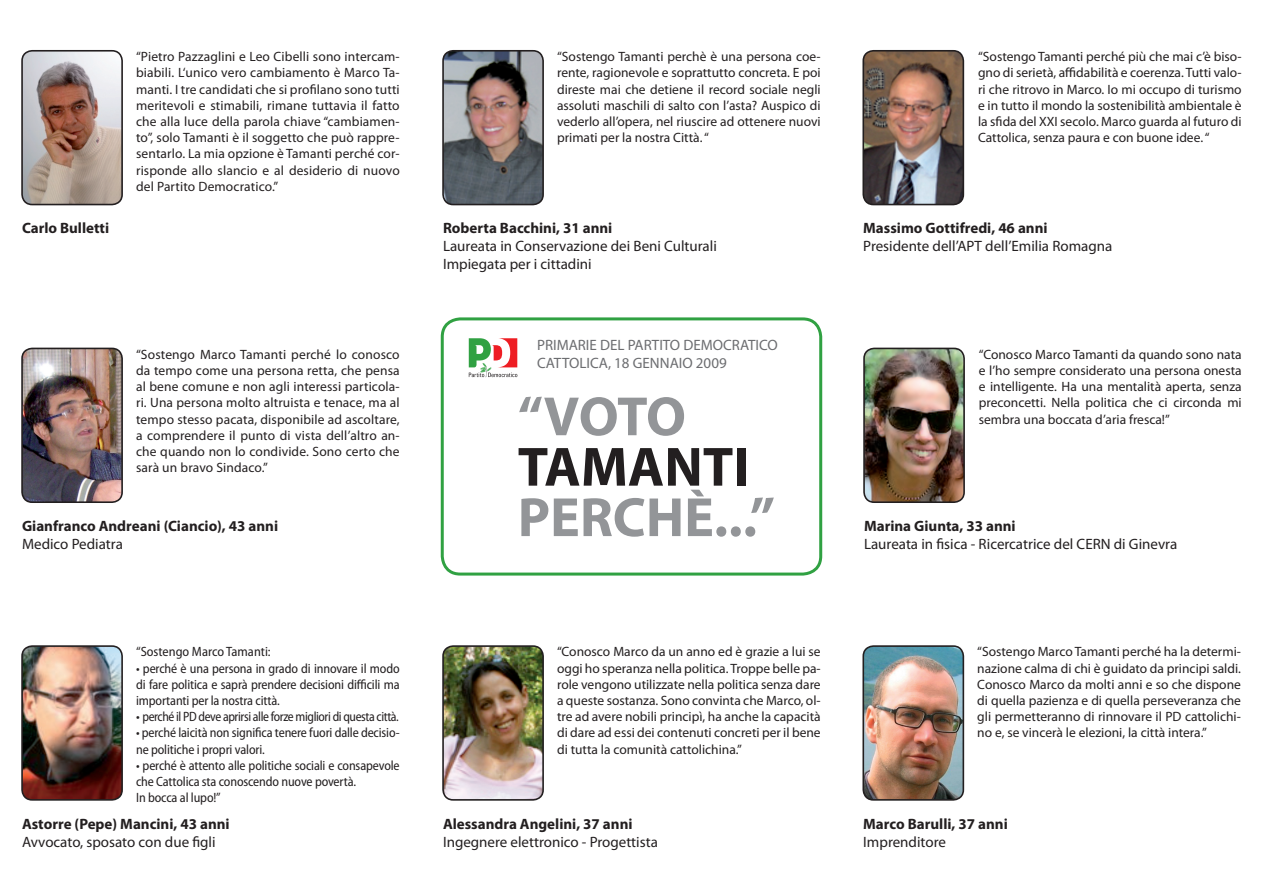
<style>
.page{position:relative;width:1263px;height:893px;background:#fff}
.page>*{position:absolute;margin:0;border:0;box-sizing:border-box;transform-origin:0 0}
.t1{font:700 55.65px "Myriad Pro";color:#939598}
.t2{font:700 55.65px "Myriad Pro";color:#231f20}
.t3{font:15px/18px "Myriad Pro";color:#231f20}
.t4{font:700 15px "Myriad Pro";color:#231f20}
.t5{font:15px/18px "Myriad Pro";color:#6c6d70}
.t6{font:13.5px/16.2px "Myriad Pro";color:#231f20;text-align:justify}
.t7{font:semi-condensed 13.5px/16.2px "Myriad Pro";letter-spacing:-.01em;color:#231f20}
.t8{font:semi-condensed 13.5px "Myriad Pro";letter-spacing:-.03em;color:#231f20}
</style>
<div class="page">
<div style="left:441px;top:317px;width:381px;height:259px;border:3px solid #30a142;border-radius:18px"></div>
<img style="left:865px;top:51px;width:98px;height:154px">
<div style="left:862px;top:50px;width:102px;height:155px;border:2px solid #231f20;border-radius:10px"></div>
<img style="left:443px;top:51px;width:100px;height:154px">
<div style="left:442px;top:50px;width:102px;height:155px;border:2px solid #231f20;border-radius:10px"></div>
<img style="left:22px;top:51px;width:100px;height:154px">
<div style="left:21px;top:50px;width:102px;height:155px;border:2px solid #231f20;border-radius:10px"></div>
<img style="left:22px;top:348px;width:100px;height:154px">
<div style="left:21px;top:348px;width:102px;height:155px;border:2px solid #231f20;border-radius:10px"></div>
<img style="left:445px;top:648px;width:96px;height:150px">
<div style="left:442px;top:645px;width:102px;height:156px;border:2px solid #231f20;border-radius:10px"></div>
<img style="left:24px;top:648px;width:96px;height:150px">
<div style="left:21px;top:645px;width:102px;height:156px;border:2px solid #231f20;border-radius:10px"></div>
<img style="left:864px;top:348px;width:100px;height:154px">
<div style="left:863px;top:348px;width:102px;height:155px;border:2px solid #231f20;border-radius:10px"></div>
<img style="left:865px;top:646px;width:98px;height:152px">
<div style="left:862px;top:645px;width:102px;height:156px;border:2px solid #231f20;border-radius:10px"></div>
<svg style="left:468px;top:338px;width:50px;height:40px"></svg>
<svg style="left:469px;top:338px;width:48px;height:39px"></svg>
<p class="t4" style="left:22px;top:219px;width:89px">Carlo Bulletti</p>
<p class="t6" style="left:136px;top:48px;width:265px">“Pietro Pazzaglini e Leo Cibelli sono intercam&shy;biabili. L‘unico vero cambiamento è Marco Ta&shy;manti. I tre candidati che si profilano sono tutti meritevoli e stimabili, rimane tuttavia il fatto che alla luce della parola chiave “cambiamen&shy;to”, solo Tamanti è il soggetto che può rappre&shy;sentarlo. La mia opzione è Tamanti perché cor&shy;risponde allo slancio e al desiderio di nuovo del Partito Democratico.”</p>
<p class="t6" style="left:136px;top:346px;width:265px">“Sostengo Marco Tamanti perché lo conosco da tempo come una persona retta, che pensa al bene comune e non agli interessi particola&shy;ri. Una persona molto altruista e tenace, ma al tempo stesso pacata, disponibile ad ascoltare, a comprendere il punto di vista dell’altro an&shy;che quando non lo condivide. Sono certo che sarà un bravo Sindaco.”</p>
<p class="t4" style="left:22px;top:516px;width:258px">Gianfranco Andreani (Ciancio), 43 anni</p>
<p class="t3" style="left:22px;top:535px;width:102px">Medico Pediatra</p>
<p class="t7" style="left:136px;top:644px;width:136px">“Sostengo Marco Tamanti:</p>
<p class="t7" style="left:136px;top:660px;width:265px;text-align:justify">• perché è una persona in grado di innovare il modo di fare politica e saprà prendere decisioni difficili ma importanti per la nostra città.</p>
<p class="t8" style="left:136px;top:709px;width:264px">• perché il PD deve aprirsi alle forze migliori di questa città.</p>
<p class="t7" style="left:136px;top:725px;width:265px">• perché laicità non significa tenere fuori dalle decisio&shy;ne politiche i propri valori.</p>
<p class="t7" style="left:136px;top:757px;width:265px">• perché è attento alle politiche sociali e consapevole che Cattolica sta conoscendo nuove povertà.<br>In bocca al lupo!”</p>
<p class="t4" style="left:22px;top:814px;width:209px">Astorre (Pepe) Mancini, 43 anni</p>
<p class="t3" style="left:22px;top:832px;width:195px">Avvocato, sposato con due figli</p>
<p class="t6" style="left:557px;top:48px;width:265px">“Sostengo Tamanti perchè è una persona coe&shy;rente, ragionevole e soprattutto concreta. E poi direste mai che detiene il record sociale negli assoluti maschili di salto con l’asta? Auspico di vederlo all’opera, nel riuscire ad ottenere nuovi primati per la nostra Città. “</p>
<p class="t4" style="left:443px;top:219px;width:171px">Roberta Bacchini, 31 anni</p>
<p class="t3" style="left:443px;top:237px;width:275px">Laureata in Conservazione dei Beni Culturali<br>Impiegata per i cittadini</p>
<p class="t5" style="left:537px;top:336px;width:242px">PRIMARIE DEL PARTITO DEMOCRATICO<br>CATTOLICA, 18 GENNAIO 2009</p>
<h1 class="t1" style="left:518px;top:380px;width:170px">“VOTO</h1>
<h1 class="t2" style="left:518px;top:431px;width:233px">TAMANTI</h1>
<h1 class="t1" style="left:518px;top:481px;width:259px">PERCHÈ...”</h1>
<p class="t6" style="left:557px;top:644px;width:265px">“Conosco Marco da un anno ed è grazie a lui se oggi ho speranza nella politica. Troppe belle pa&shy;role vengono utilizzate nella politica senza dare a queste sostanza. Sono convinta che Marco, ol&shy;tre ad avere nobili principì, ha anche la capacità di dare ad essi dei contenuti concreti per il bene di tutta la comunità cattolichina.”</p>
<p class="t4" style="left:443px;top:814px;width:191px">Alessandra Angelini, 37 anni</p>
<p class="t3" style="left:443px;top:832px;width:216px">Ingegnere elettronico - Progettista</p>
<p class="t6" style="left:978px;top:48px;width:265px">“Sostengo Tamanti perché più che mai c’è biso&shy;gno di serietà, affidabilità e coerenza. Tutti valo&shy;ri che ritrovo in Marco. Io mi occupo di turismo e in tutto il mondo la sostenibilità ambientale è la sfida del XXI secolo. Marco guarda al futuro di Cattolica, senza paura e con buone idee. “</p>
<p class="t4" style="left:863px;top:219px;width:186px">Massimo Gottifredi, 46 anni</p>
<p class="t3" style="left:863px;top:237px;width:251px">Presidente dell’APT dell’Emilia Romagna</p>
<p class="t6" style="left:979px;top:346px;width:264px">“Conosco Marco Tamanti da quando sono nata e l’ho sempre considerato una persona onesta e intelligente. Ha una mentalità aperta, senza preconcetti. Nella politica che ci circonda mi sembra una boccata d’aria fresca!”</p>
<p class="t4" style="left:864px;top:516px;width:153px">Marina Giunta, 33 anni</p>
<p class="t3" style="left:864px;top:535px;width:315px">Laureata in fisica - Ricercatrice del CERN di Ginevra</p>
<p class="t6" style="left:977px;top:644px;width:265px">“Sostengo Marco Tamanti perché ha la determi&shy;nazione calma di chi è guidato da principi saldi.<br>Conosco Marco da molti anni e so che dispone di quella pazienza e di quella perseveranza che gli permetteranno di rinnovare il PD cattolichi&shy;no e, se vincerà le elezioni, la città intera.”</p>
<p class="t4" style="left:863px;top:814px;width:146px">Marco Barulli, 37 anni</p>
<p class="t3" style="left:863px;top:832px;width:84px">Imprenditore</p>
</div>
